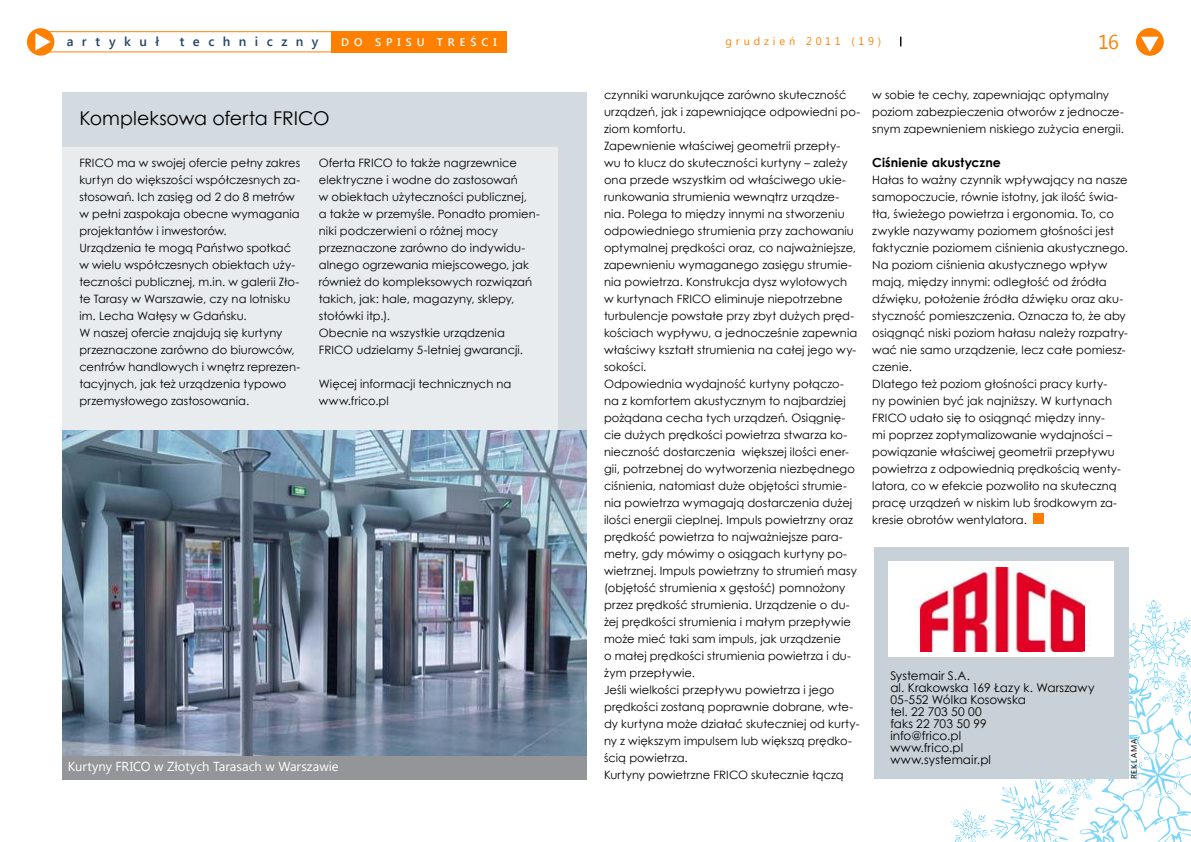
<style>
.page{position:relative;width:1191px;height:842px;background:#fff}
.page>*{position:absolute;margin:0;border:0;box-sizing:border-box;transform-origin:0 0}
.t1{font:20px "Segoe UI";color:#ff8000}
.t2{font:19px "Century Gothic";letter-spacing:-.005em;color:#000}
.t3{font:13px "Segoe UI";letter-spacing:-.005em;color:#fff}
.t4{font:600 13px "Segoe UI";letter-spacing:.645em;color:#244564}
.t5{font:700 12.5px "Century Gothic";letter-spacing:.005em;color:#000}
.t6{font:12px/12px "Century Gothic";letter-spacing:.005em;color:#000}
.t7{font:11.5px/17px "Century Gothic";letter-spacing:.005em;color:#000}
.t8{font:600 11.1px "Segoe UI";letter-spacing:.445em;color:#fff}
.t9{font:11px "Segoe UI";letter-spacing:.35em;color:#ff8000}
.t10{font:8px "Segoe UI";letter-spacing:.115em;color:#000}
</style>
<div class="page">
<div style="left:27px;top:28px;width:27px;height:28px;background:#ff8000;border-radius:50%"></div>
<svg style="left:35px;top:33px;width:16px;height:17px"></svg>
<div style="left:33px;top:31px;width:310px;height:21px;border:1px solid #ff8000"></div>
<div style="left:331px;top:31px;width:176px;height:21px;background:#ff8000"></div>
<svg style="left:951px;top:591px;width:240px;height:251px"></svg>
<div style="left:62px;top:93px;width:525px;height:400px;background:#d3dae0"></div>
<div style="left:62px;top:147px;width:495px;height:355px;background:#e8ecef"></div>
<img style="left:62px;top:430px;width:525px;height:326px">
<div style="left:1033px;top:514px;width:11px;height:10px;background:#ff8000"></div>
<div style="left:874px;top:547px;width:254px;height:232px;background:#c8d1d8"></div>
<div style="left:888px;top:561px;width:225px;height:96px;background:#fff"></div>
<img style="left:920px;top:568px;width:164px;height:83px">
<div style="left:62px;top:756px;width:525px;height:23px;background:#939598"></div>
<div style="left:1136px;top:28px;width:27px;height:28px;background:#ff8000;border-radius:50%"></div>
<svg style="left:1141px;top:36px;width:19px;height:16px"></svg>
<p class="t4" style="left:67px;top:32px;width:94px">artykuł</p>
<p class="t4" style="left:180px;top:32px;width:140px">techniczny</p>
<p class="t8" style="left:341px;top:34px;width:157px">do spisu treści</p>
<p class="t9" style="left:725px;top:34px;width:157px">grudzień 2011 (19)</p>
<h1 class="t1" style="left:1098px;top:28px;width:22px">16</h1>
<h2 class="t2" style="left:79px;top:105px;width:252px">Kompleksowa oferta FRICO</h2>
<p class="t7" style="left:79px;top:154px;width:222px">FRICO ma w swojej ofercie pełny zakres kurtyn do większości współczesnych za&shy;stosowań. Ich zasięg od 2 do 8 metrów w pełni zaspokaja obecne wymagania projektantów i inwestorów.<br>Urządzenia te mogą Państwo spotkać w wielu współczesnych obiektach uży&shy;teczności publicznej, m.in. w galerii Zło&shy;te Tarasy w Warszawie, czy na lotnisku im. Lecha Wałęsy w Gdańsku.<br>W naszej ofercie znajdują się kurtyny przeznaczone zarówno do biurowców, centrów handlowych i wnętrz reprezen&shy;tacyjnych, jak też urządzenia typowo przemysłowego zastosowania.</p>
<p class="t7" style="left:319px;top:154px;width:223px">Oferta FRICO to także nagrzewnice elektryczne i wodne do zastosowań<br>w obiektach użyteczności publicznej,<br>a także w przemyśle. Ponadto promien&shy;niki podczerwieni o różnej mocy przeznaczone zarówno do indywidu&shy;alnego ogrzewania miejscowego, jak również do kompleksowych rozwiązań takich, jak: hale, magazyny, sklepy, stołówki itp.).<br>Obecnie na wszystkie urządzenia FRICO udzielamy 5-letniej gwarancji.</p>
<p class="t7" style="left:319px;top:375px;width:194px">Więcej informacji technicznych na www.frico.pl</p>
<p class="t3" style="left:68px;top:757px;width:272px">Kurtyny FRICO w Złotych Tarasach w Warszawie</p>
<p class="t7" style="left:604px;top:86px;width:258px">czynniki warunkujące zarówno skuteczność urządzeń, jak i zapewniające odpowiedni po&shy;ziom komfortu.<br>Zapewnienie właściwej geometrii przepły-<br>wu to klucz do skuteczności kurtyny – zależy ona przede wszystkim od właściwego ukie&shy;runkowania strumienia wewnątrz urządze&shy;nia. Polega to między innymi na stworzeniu odpowiedniego strumienia przy zachowaniu optymalnej prędkości oraz, co najważniejsze, zapewnieniu wymaganego zasięgu strumie&shy;nia powietrza. Konstrukcja dysz wylotowych<br>w kurtynach FRICO eliminuje niepotrzebne turbulencje powstałe przy zbyt dużych pręd&shy;kościach wypływu, a jednocześnie zapewnia właściwy kształt strumienia na całej jego wy&shy;sokości.<br>Odpowiednia wydajność kurtyny połączo&shy;na z komfortem akustycznym to najbardziej pożądana cecha tych urządzeń. Osiągnię&shy;cie dużych prędkości powietrza stwarza ko&shy;nieczność dostarczenia większej ilości ener&shy;gii, potrzebnej do wytworzenia niezbędnego ciśnienia, natomiast duże objętości strumie&shy;nia powietrza wymagają dostarczenia dużej ilości energii cieplnej. Impuls powietrzny oraz prędkość powietrza to najważniejsze para&shy;metry, gdy mówimy o osiągach kurtyny po&shy;wietrznej. Impuls powietrzny to strumień masy (objętość strumienia x gęstość) pomnożony przez prędkość strumienia. Urządzenie o du&shy;żej prędkości strumienia i małym przepływie może mieć taki sam impuls, jak urządzenie<br>o małej prędkości strumienia powietrza i du&shy;żym przepływie.<br>Jeśli wielkości przepływu powietrza i jego prędkości zostaną poprawnie dobrane, wte&shy;dy kurtyna może działać skuteczniej od kurty&shy;ny z większym impulsem lub większą prędko&shy;ścią powietrza.<br>Kurtyny powietrzne FRICO skutecznie łączą</p>
<p class="t7" style="left:872px;top:86px;width:253px">w sobie te cechy, zapewniając optymalny poziom zabezpieczenia otworów z jednocze&shy;snym zapewnieniem niskiego zużycia energii.</p>
<p class="t5" style="left:872px;top:153px;width:130px">Ciśnienie akustyczne</p>
<p class="t7" style="left:872px;top:171px;width:257px">Hałas to ważny czynnik wpływający na nasze samopoczucie, równie istotny, jak ilość świa&shy;tła, świeżego powietrza i ergonomia. To, co zwykle nazywamy poziomem głośności jest faktycznie poziomem ciśnienia akustycznego.<br>Na poziom ciśnienia akustycznego wpływ mają, między innymi: odległość od źródła dźwięku, położenie źródła dźwięku oraz aku&shy;styczność pomieszczenia. Oznacza to, że aby osiągnąć niski poziom hałasu należy rozpatry&shy;wać nie samo urządzenie, lecz całe pomiesz&shy;czenie.<br>Dlatego też poziom głośności pracy kurty-<br>ny powinien być jak najniższy. W kurtynach FRICO udało się to osiągnąć między inny-<br>mi poprzez zoptymalizowanie wydajności – powiązanie właściwej geometrii przepływu powietrza z odpowiednią prędkością wenty&shy;latora, co w efekcie pozwoliło na skuteczną pracę urządzeń w niskim lub środkowym za&shy;kresie obrotów wentylatora.</p>
<p class="t6" style="left:890px;top:670px;width:206px">Systemair S.A.<br>al. Krakowska 169 Łazy k. Warszawy<br>05-552 Wólka Kosowska<br>tel. 22 703 50 00<br>faks 22 703 50 99<br>info@frico.pl<br>www.frico.pl<br>www.systemair.pl</p>
<p class="t10" style="left:1128px;top:779px;width:42px;rotate:-90deg">reklama</p>
</div>
